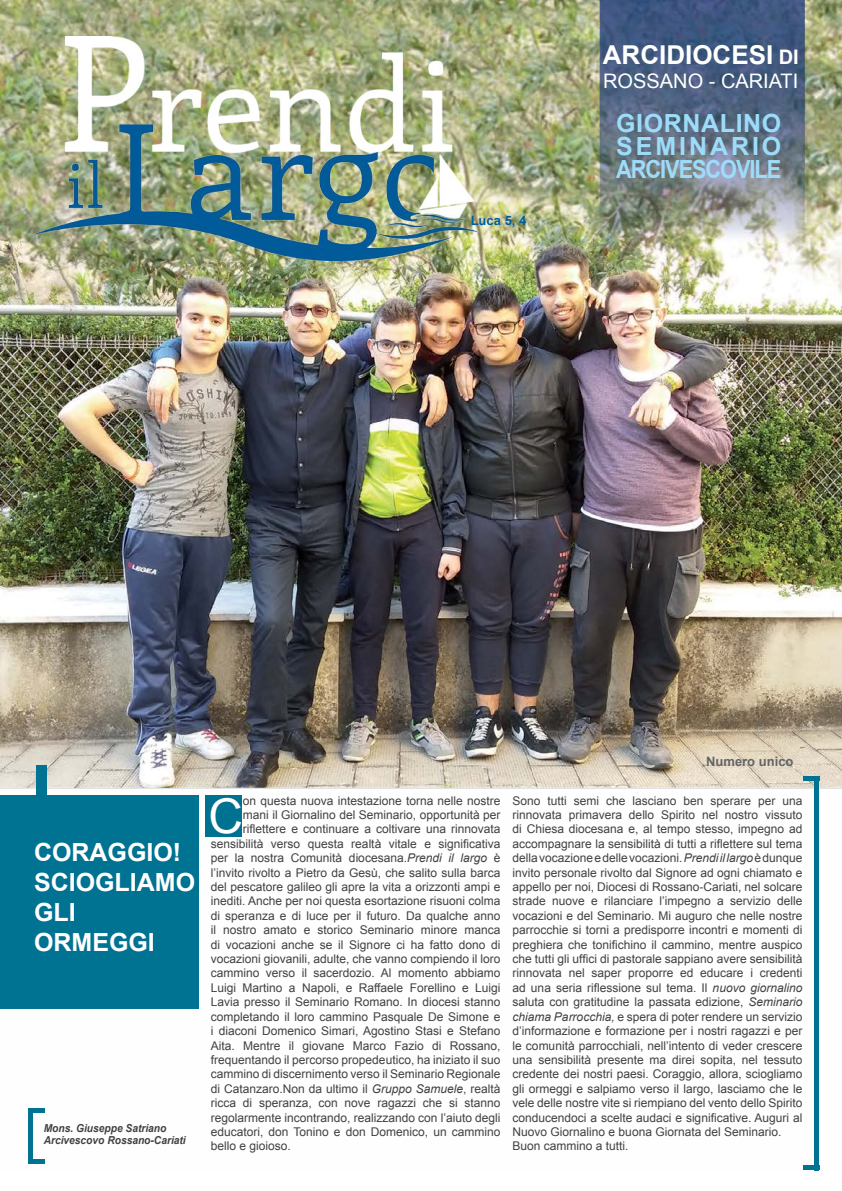
<style>
.page{position:relative;width:842px;height:1191px;background:#fff}
.page>*{position:absolute;margin:0;border:0;box-sizing:border-box;transform-origin:0 0}
.t1{font:47.9px "Arial";color:#fff}
.t2{font:700 26px "Arial";color:#fff}
.t3{font:700 25px/23px "Arial";letter-spacing:.025em;color:#9ddcf9;text-align:justify}
.t4{font:700 25px/30px "Arial";color:#fff}
.t5{font:20px "Arial";color:#fff}
.t6{font:700 13px "Arial";color:#636466}
.t7{font:700 13px "Arial";color:#005e9e}
.t8{font:12px/14.4px "Arial";color:#414042}
.t9{font:italic 700 11px/12.6px "Arial";color:#414042;scale:.93 1}
.s1{font-size:20px}
.s2{font-style:italic}
</style>
<div class="page">
<img style="left:0;top:0;width:842px;height:1170px">
<img style="left:36px;top:36px;width:440px;height:224px">
<div style="left:0;top:795px;width:199px;height:214px;background:#007392"></div>
<div style="left:28px;top:1107px;width:17px;height:5px;background:#007392"></div>
<hr style="left:28px;top:1159px;width:17px;height:4px;background:#007392">
<div style="left:28px;top:1107px;width:5px;height:56px;background:#007392"></div>
<div style="left:803px;top:1165px;width:16px;height:5px;background:#007392"></div>
<hr style="left:803px;top:776px;width:16px;height:4px;background:#007392">
<hr style="left:815px;top:776px;width:4px;height:394px;background:#007392">
<div style="left:36px;top:765px;width:11px;height:50px;background:#007392"></div>
<p class="t7" style="left:471px;top:212px;width:57px">Luca 5, 4</p>
<h2 class="t2" style="left:603px;top:37px;width:198px">ARCIDIOCESI <span class="s1">DI</span></h2>
<h3 class="t5" style="left:603px;top:68px;width:197px">ROSSANO - CARIATI</h3>
<h3 class="t3" style="left:616px;top:112px;width:167px">GIORNALINO SEMINARIO ARCIVESCOVILE</h3>
<h3 class="t4" style="left:34px;top:838px;width:163px">CORAGGIO!<br>SCIOGLIAMO<br>GLI<br>ORMEGGI</h3>
<p class="t9" style="left:44px;top:1122px;width:154px">Mons. Giuseppe Satriano<br>Arcivescovo Rossano-Cariati</p>
<h1 class="t1" style="left:208px;top:785px;width:36px">C</h1>
<p class="t8" style="left:243px;top:793px;width:259px">on questa nuova intestazione torna nelle nostre</p>
<p class="t8" style="left:243px;top:807px;width:259px">mani il Giornalino del Seminario, opportunità per</p>
<p class="t8" style="left:243px;top:822px;width:259px">riflettere e continuare a coltivare una rinnovata</p>
<p class="t8" style="left:211px;top:836px;width:291px">sensibilità verso questa realtà vitale e significativa</p>
<p class="t8" style="left:211px;top:851px;width:291px">per la nostra Comunità diocesana.<span class="s2">Prendi il largo</span> è</p>
<p class="t8" style="left:211px;top:865px;width:291px">l’invito rivolto a Pietro da Gesù, che salito sulla barca</p>
<p class="t8" style="left:211px;top:879px;width:291px">del pescatore galileo gli apre la vita a orizzonti ampi e</p>
<p class="t8" style="left:211px;top:894px;width:291px">inediti. Anche per noi questa esortazione risuoni colma</p>
<p class="t8" style="left:211px;top:908px;width:291px">di speranza e di luce per il futuro. Da qualche anno</p>
<p class="t8" style="left:211px;top:923px;width:291px">il nostro amato e storico Seminario minore manca</p>
<p class="t8" style="left:211px;top:937px;width:291px">di vocazioni anche se il Signore ci ha fatto dono di</p>
<p class="t8" style="left:211px;top:951px;width:291px">vocazioni giovanili, adulte, che vanno compiendo il loro</p>
<p class="t8" style="left:211px;top:966px;width:291px">cammino verso il sacerdozio. Al momento abbiamo</p>
<p class="t8" style="left:211px;top:980px;width:291px">Luigi Martino a Napoli, e Raffaele Forellino e Luigi</p>
<p class="t8" style="left:211px;top:995px;width:291px">Lavia presso il Seminario Romano. In diocesi stanno</p>
<p class="t8" style="left:211px;top:1009px;width:291px">completando il loro cammino Pasquale De Simone e</p>
<p class="t8" style="left:211px;top:1023px;width:291px">i diaconi Domenico Simari, Agostino Stasi e Stefano</p>
<p class="t8" style="left:211px;top:1038px;width:291px">Aita. Mentre il giovane Marco Fazio di Rossano,</p>
<p class="t8" style="left:211px;top:1052px;width:291px">frequentando il percorso propedeutico, ha iniziato il suo</p>
<p class="t8" style="left:211px;top:1067px;width:291px">cammino di discernimento verso il Seminario Regionale</p>
<p class="t8" style="left:211px;top:1081px;width:291px">di Catanzaro.Non da ultimo il <span class="s2">Gruppo Samuele</span>, realtà</p>
<p class="t8" style="left:211px;top:1095px;width:291px">ricca di speranza, con nove ragazzi che si stanno</p>
<p class="t8" style="left:211px;top:1110px;width:291px">regolarmente incontrando, realizzando con l’aiuto degli</p>
<p class="t8" style="left:211px;top:1124px;width:291px">educatori, don Tonino e don Domenico, un cammino</p>
<p class="t8" style="left:211px;top:1139px;width:82px">bello e gioioso.</p>
<p class="t6" style="left:706px;top:753px;width:89px">Numero unico</p>
<p class="t8" style="left:513px;top:793px;width:291px">Sono tutti semi che lasciano ben sperare per una rinnovata primavera dello Spirito nel nostro vissuto di Chiesa diocesana e, al tempo stesso, impegno ad accompagnare la sensibilità di tutti a riflettere sul tema della vocazione e delle vocazioni. <span class="s2">Prendi il largo</span> è dunque invito personale rivolto dal Signore ad ogni chiamato e appello per noi, Diocesi di Rossano-Cariati, nel solcare strade nuove e rilanciare l’impegno a servizio delle vocazioni e del Seminario. Mi auguro che nelle nostre parrocchie si torni a predisporre incontri e momenti di preghiera che tonifichino il cammino, mentre auspico che tutti gli uffici di pastorale sappiano avere sensibilità rinnovata nel saper proporre ed educare i credenti ad una seria riflessione sul tema. Il <span class="s2">nuovo giornalino </span>saluta con gratitudine la passata edizione, <span class="s2">Seminario chiama Parrocchia,</span> e spera di poter rendere un servizio d’informazione e formazione per i nostri ragazzi e per le comunità parrocchiali, nell’intento di veder crescere una sensibilità presente ma direi sopita, nel tessuto credente dei nostri paesi. Coraggio, allora, sciogliamo gli ormeggi e salpiamo verso il largo, lasciamo che le vele delle nostre vite si riempiano del vento dello Spirito conducendoci a scelte audaci e significative. Auguri al Nuovo Giornalino e buona Giornata del Seminario.<br>Buon cammino a tutti.</p>
</div>
